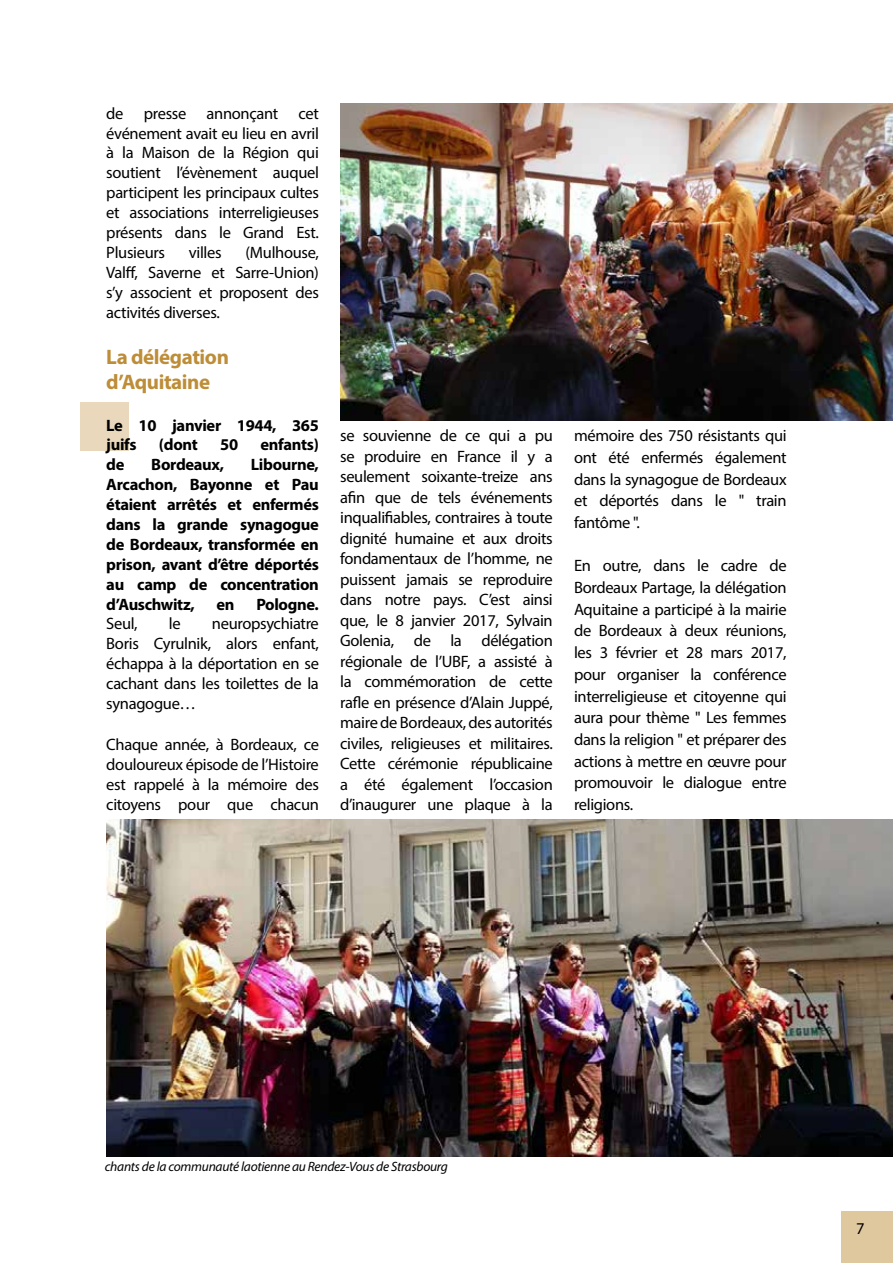
<style>
.page{position:relative;width:893px;height:1263px;background:#fff}
.page>*{position:absolute;margin:0;border:0;box-sizing:border-box;transform-origin:0 0}
.t1{font:700 21px/25.3px "Myriad Pro";letter-spacing:-.02em;color:#bd8d38}
.t2{font:16.5px/20.5px "Myriad Pro";letter-spacing:-.02em;color:#000;text-align:justify}
.t3{font:700 16.5px/20px "Myriad Pro";letter-spacing:-.02em;color:#000}
.t4{font:italic 13.5px "Myriad Pro";letter-spacing:-.02em;color:#000}
</style>
<div class="page">
<div style="left:841px;top:1210px;width:52px;height:53px;background:#dfc79e"></div>
<img style="left:341px;top:103px;width:552px;height:317px">
<img style="left:106px;top:819px;width:787px;height:338px">
<div style="left:81px;top:402px;width:48px;height:48px;background:#e9d8bb"></div>
<p class="t2" style="left:106px;top:103px;width:214px;line-height:20px">de presse annonçant cet événement avait eu lieu en avril à la Maison de la Région qui soutient l’évènement auquel participent les principaux cultes et associations interreligieuses présents dans le Grand Est.<br>Plusieurs</p>
<p class="t2" style="left:106px;top:242px;width:214px;line-height:20px;text-indent:139px">(Mulhouse, Valff, Saverne et Sarre-Union) s’y associent et proposent des activités diverses.</p>
<p class="t1" style="left:106px;top:344px;width:124px">La délégation d’Aquitaine</p>
<p class="t3" style="left:106px;top:414px;width:214px">Le 10 janvier 1944, 365 juifs</p>
<p class="t2" style="left:189px;top:242px;width:34px">villes</p>
<p class="t3" style="left:159px;top:434px;width:40px">(dont</p>
<p class="t3" style="left:220px;top:434px;width:19px">50</p>
<p class="t3" style="left:261px;top:434px;width:60px">enfants)</p>
<p class="t3" style="left:106px;top:454px;width:214px;text-align:justify;text-indent:145px">Libourne, Arcachon, Bayonne et Pau étaient arrêtés et enfermés dans la grande synagogue de Bordeaux, transformée en prison, avant d’être déportés au camp de concentration d’Auschwitz,</p>
<p class="t3" style="left:106px;top:454px;width:20px">de</p>
<p class="t3" style="left:151px;top:454px;width:74px">Bordeaux,</p>
<p class="t3" style="left:217px;top:593px;width:20px">en</p>
<p class="t3" style="left:256px;top:593px;width:64px">Pologne.</p>
<p class="t2" style="left:106px;top:614px;width:214px;line-height:20px;text-indent:106px">neuropsychiatre Boris Cyrulnik, alors enfant, échappa à la déportation en se cachant dans les toilettes de la synagogue…</p>
<p class="t2" style="left:106px;top:734px;width:214px;line-height:20px">Chaque année, à Bordeaux, ce douloureux épisode de l’Histoire est rappelé à la mémoire des citoyens pour que chacun</p>
<p class="t2" style="left:106px;top:613px;width:33px">Seul,</p>
<p class="t2" style="left:169px;top:613px;width:13px">le</p>
<p class="t2" style="left:340px;top:425px;width:214px">se souvienne de ce qui a pu se produire en France il y a seulement soixante-treize ans afin que de tels événements inqualifiables, contraires à toute dignité humaine et aux droits fondamentaux de l’homme, ne puissent jamais se reproduire dans notre pays. C’est ainsi que, le 8 janvier 2017, Sylvain Golenia, de la délégation régionale de l’UBF, a assisté à la commémoration de cette rafle en présence d’Alain Juppé, maire de Bordeaux, des autorités civiles, religieuses et militaires.<br>Cette cérémonie républicaine a été également l’occasion d’inaugurer une plaque à la</p>
<p class="t2" style="left:574px;top:424px;width:214px;line-height:21.8px">mémoire des 750 résistants qui ont été enfermés également dans la synagogue de Bordeaux et déportés dans le " train fantôme ".</p>
<p class="t2" style="left:574px;top:554px;width:214px;line-height:21.8px">En outre, dans le cadre de Bordeaux Partage, la délégation Aquitaine a participé à la mairie de Bordeaux à deux réunions, les 3 février et 28 mars 2017, pour organiser la conférence interreligieuse et citoyenne qui aura pour thème " Les femmes dans la religion " et préparer des actions à mettre en œuvre pour promouvoir le dialogue entre religions.</p>
<p class="t4" style="left:105px;top:1158px;width:345px">chants de la communauté laotienne au Rendez-Vous de Strasbourg</p>
<p class="t2" style="left:856px;top:1218px;width:10px">7</p>
</div>
